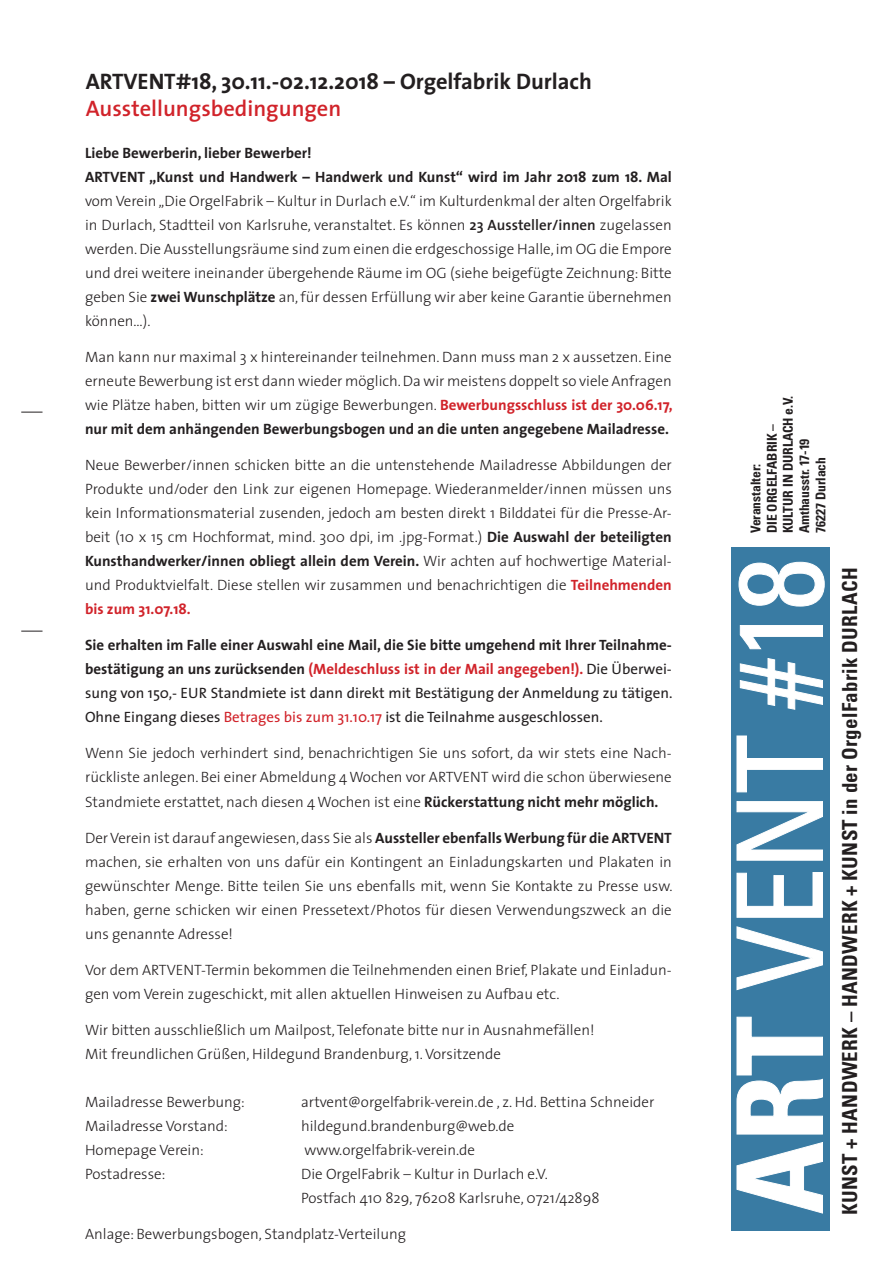
<style>
.page{position:relative;width:893px;height:1263px;background:#fff}
.page>*{position:absolute;margin:0;border:0;box-sizing:border-box;transform-origin:0 0}
.t1{font:condensed 118.35px "Univers S";color:#fff}
.t2{font:700 22.5px "The Sans";color:#231f20}
.t3{font:600 22.5px "The Sans";color:#d1232a}
.t4{font:700 condensed 20.7px "Univers S";letter-spacing:.02em;color:#231f20}
.t5{font:300 15px/24px "The Sans";color:#231f20;text-align:justify}
.t6{font:15px/24px "The Sans";color:#231f20;text-align:justify}
.t7{font:700 15px/24px "The Sans";color:#231f20}
.t8{font:700 condensed 13.5px/16.2px "Univers S";color:#231f20}
.s1{font-weight:600}
.s2{font-weight:700}
.s3{font-weight:700;color:#d1232a}
.s4{color:#d1232a}
</style>
<div class="page">
<svg style="left:21px;top:412px;width:22px;height:1px"></svg>
<svg style="left:21px;top:631px;width:22px;height:1px"></svg>
<div style="left:731px;top:547px;width:98px;height:684px;background:#397ba3"></div>
<svg style="left:736px;top:1142px;width:87px;height:72px"></svg>
<svg style="left:736px;top:1016px;width:87px;height:119px"></svg>
<svg style="left:736px;top:926px;width:87px;height:65px"></svg>
<svg style="left:736px;top:872px;width:87px;height:46px"></svg>
<svg style="left:736px;top:801px;width:87px;height:60px"></svg>
<svg style="left:736px;top:735px;width:87px;height:58px"></svg>
<svg style="left:739px;top:658px;width:84px;height:52px"></svg>
<svg style="left:739px;top:625px;width:84px;height:25px"></svg>
<svg style="left:738px;top:561px;width:87px;height:46px"></svg>
<h2 class="t2" style="left:86px;top:62px;width:508px">ARTVENT#18, 30.11.-02.12.2018 – Orgelfabrik Durlach</h2>
<h2 class="t3" style="left:86px;top:89px;width:257px">Ausstellungsbedingungen</h2>
<p class="t7" style="left:85px;top:141px;width:588px">Liebe Bewerberin, lieber Bewerber!<br>ARTVENT „Kunst und Handwerk – Handwerk und Kunst“ wird im Jahr 2018 zum 18. Mal</p>
<p class="t5" style="left:85px;top:189px;width:588px">vom Verein „Die OrgelFabrik – Kultur in Durlach e.V.“ im Kulturdenkmal der alten Orgelfabrik in Durlach, Stadtteil von Karlsruhe, veranstaltet. Es können <span class="s1">23 Aussteller/innen</span> zugelassen werden. Die Ausstellungsräume sind zum einen die erdgeschossige Halle, im OG die Empore und drei weitere ineinander übergehende Räume im OG (siehe beigefügte Zeichnung: Bitte geben Sie <span class="s2">zwei Wunschplätze</span> an, für dessen Erfüllung wir aber keine Garantie übernehmen können…).</p>
<p class="t5" style="left:85px;top:345px;width:589px">Man kann nur maximal 3 x hintereinander teilnehmen. Dann muss man 2 x aussetzen. Eine erneute Bewerbung ist erst dann wieder möglich. Da wir meistens doppelt so viele Anfragen wie Plätze haben, bitten wir um zügige Bewerbungen. <span class="s3">Bewerbungsschluss ist der 30.06.17, </span><span class="s2">nur mit dem anhängenden Bewerbungsbogen und an die unten angegebene Mailadresse.</span></p>
<p class="t5" style="left:85px;top:453px;width:588px">Neue Bewerber/innen schicken bitte an die untenstehende Mailadresse Abbildungen der Produkte und/oder den Link zur eigenen Homepage. Wiederanmelder/innen müssen uns kein Informationsmaterial zusenden, jedoch am besten direkt 1 Bilddatei für die Presse-Ar&shy;beit (10 x 15 cm Hochformat, mind. 300 dpi, im .jpg-Format.) <span class="s2">Die Auswahl der beteiligten Kunsthandwerker/innen obliegt allein dem Verein.</span> Wir achten auf hochwertige Material&shy;und Produktvielfalt. Diese stellen wir zusammen und benachrichtigen die <span class="s3">Teilnehmenden bis zum 31.07.18.</span></p>
<p class="t6" style="left:85px;top:633px;width:589px"><span class="s2">Sie erhalten im Falle einer Auswahl eine Mail, die Sie bitte umgehend mit Ihrer Teilnahme&shy;bestätigung an uns zurücksenden</span> <span class="s3">(Meldeschluss ist in der Mail angegeben!).</span> Die Überwei&shy;sung von 150,- EUR Standmiete ist dann direkt mit Bestätigung der Anmeldung zu tätigen.<br>Ohne Eingang dieses <span class="s4">Betrages bis zum 31.10.17</span> ist die Teilnahme ausgeschlossen.</p>
<p class="t5" style="left:85px;top:741px;width:588px">Wenn Sie jedoch verhindert sind, benachrichtigen Sie uns sofort, da wir stets eine Nach&shy;rückliste anlegen. Bei einer Abmeldung 4 Wochen vor ARTVENT wird die schon überwiesene Standmiete erstattet, nach diesen 4 Wochen ist eine <span class="s2">Rückerstattung nicht mehr möglich.</span></p>
<p class="t5" style="left:85px;top:825px;width:589px">Der Verein ist darauf angewiesen, dass Sie als <span class="s2">Aussteller ebenfalls Werbung für die ARTVENT </span>machen, sie erhalten von uns dafür ein Kontingent an Einladungskarten und Plakaten in gewünschter Menge. Bitte teilen Sie uns ebenfalls mit, wenn Sie Kontakte zu Presse usw. haben, gerne schicken wir einen Pressetext/Photos für diesen Verwendungszweck an die uns genannte Adresse!</p>
<p class="t5" style="left:85px;top:957px;width:588px">Vor dem ARTVENT-Termin bekommen die Teilnehmenden einen Brief, Plakate und Einladun&shy;gen vom Verein zugeschickt, mit allen aktuellen Hinweisen zu Aufbau etc.</p>
<p class="t5" style="left:85px;top:1017px;width:511px">Wir bitten ausschließlich um Mailpost, Telefonate bitte nur in Ausnahmefällen!<br>Mit freundlichen Grüßen, Hildegund Brandenburg, 1. Vorsitzende</p>
<p class="t5" style="left:85px;top:1089px;width:161px">Mailadresse Bewerbung:</p>
<p class="t5" style="left:301px;top:1089px;width:355px">artvent@orgelfabrik-verein.de , z. Hd. Bettina Schneider</p>
<p class="t5" style="left:85px;top:1113px;width:144px">Mailadresse Vorstand:</p>
<p class="t5" style="left:301px;top:1113px;width:215px">hildegund.brandenburg@web.de</p>
<p class="t5" style="left:85px;top:1137px;width:120px">Homepage Verein:</p>
<p class="t5" style="left:304px;top:1137px;width:172px">www.orgelfabrik-verein.de</p>
<p class="t5" style="left:85px;top:1161px;width:82px">Postadresse:</p>
<p class="t5" style="left:301px;top:1161px;width:300px">Die OrgelFabrik – Kultur in Durlach e.V.<br>Postfach 410 829, 76208 Karlsruhe, 0721/42898</p>
<p class="t5" style="left:85px;top:1221px;width:323px">Anlage: Bewerbungsbogen, Standplatz-Verteilung</p>
<p class="t8" style="left:748px;top:533px;width:139px;rotate:-90deg">Veranstalter:<br>DIE ORGELFABRIK –<br>KULTUR IN DURLACH e.V.<br>Amthausstr. 17-19<br>76227 Durlach</p>
<h1 class="t1" style="left:711px;top:1214px;width:656px;rotate:-90deg"><span class="s2">ART</span> VENT #18</h1>
<h3 class="t4" style="left:837px;top:1215px;width:649px;rotate:-90deg">KUNST + HANDWERK – HANDWERK + KUNST in der OrgelFabrik DURLACH</h3>
</div>
